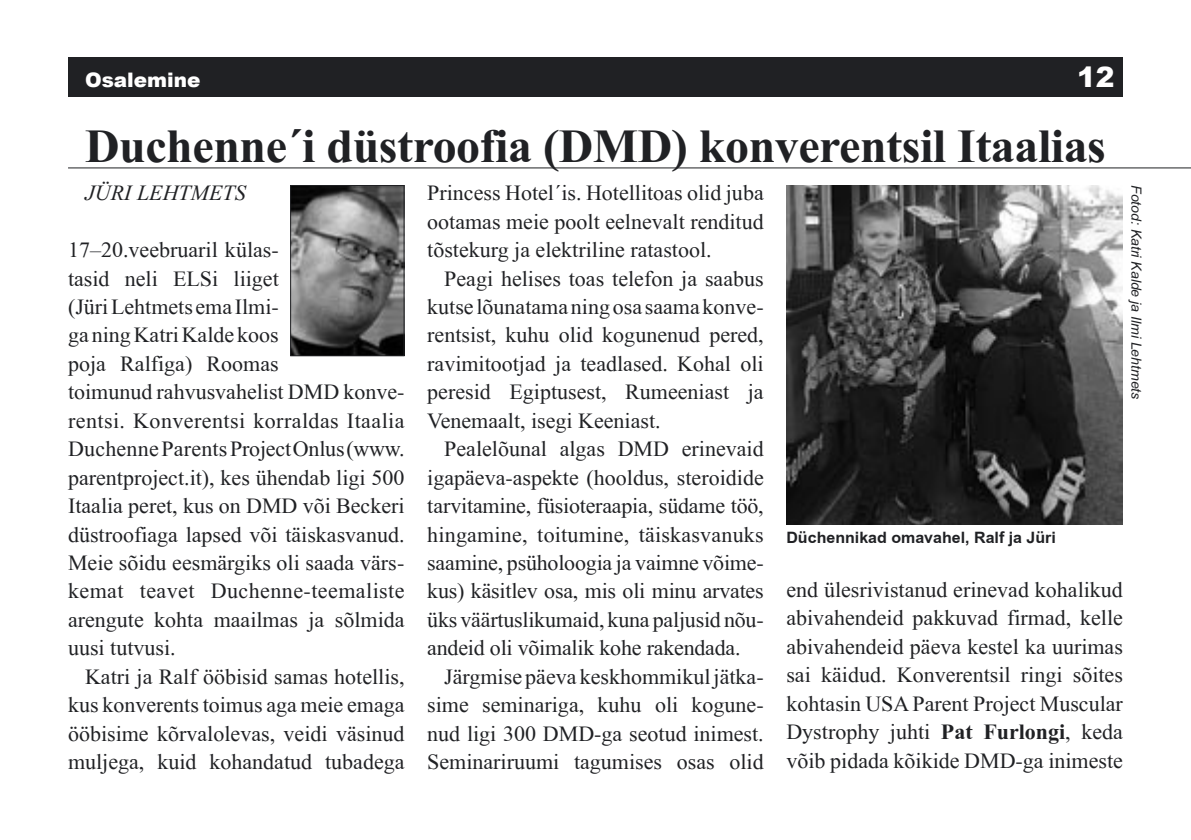
<style>
.page{position:relative;width:1191px;height:840px;background:#fff}
.page>*{position:absolute;margin:0;border:0;box-sizing:border-box;transform-origin:0 0}
.t1{font:700 48px "EE Times New Roman";letter-spacing:-.01em;color:#202124}
.t2{font:900 28px "Arial";color:#fff}
.t3{font:22px/28.4px "EE Times New Roman";color:#202124;text-align:justify}
.t4{font:italic 22px "EE Times New Roman";color:#202124}
.t5{font:900 20px "Arial";color:#fff}
.t6{font:700 16px "EE Arial";color:#202124}
.t7{font:italic 14px "EE Arial";color:#202124}
.s1{font-weight:700}
</style>
<div class="page">
<div style="left:68px;top:57px;width:1055px;height:39px;background:#202124"></div>
<hr style="left:68px;top:167px;width:1123px;height:1px;background:#202124">
<img style="left:292px;top:187px;width:110px;height:167px">
<div style="left:290px;top:185px;width:114px;height:171px;border:1px solid #202124"></div>
<img style="left:786px;top:185px;width:337px;height:339px">
<p class="t5" style="left:85px;top:65px;width:117px">Osalemine</p>
<p class="t2" style="left:1077px;top:56px;width:39px">12</p>
<h1 class="t1" style="left:85px;top:118px;width:1022px">Duchenne´i düstroofia (DMD) konverentsil Itaalias</h1>
<p class="t3" style="left:427px;top:179px;width:338px">Princess Hotel´is. Hotellitoas olid juba ootamas meie poolt eelnevalt renditud tõstekurg ja elektriline ratastool.</p>
<p class="t3" style="left:427px;top:264px;width:338px;text-indent:17px">Peagi helises toas telefon ja saabus kutse lõunatama ning osa saama konve&shy;rentsist, kuhu olid kogunenud pered, ravimitootjad ja teadlased. Kohal oli peresid Egiptusest, Rumeeniast ja Venemaalt, isegi Keeniast.</p>
<p class="t3" style="left:427px;top:434px;width:338px;text-indent:17px">Pealelõunal algas DMD erinevaid igapäeva-aspekte (hooldus, steroidide tarvitamine, füsioteraapia, südame töö, hingamine, toitumine, täiskasvanuks saamine, psüholoogia ja vaimne võime&shy;kus) käsitlev osa, mis oli minu arvates üks väärtuslikumaid, kuna paljusid nõu&shy;andeid oli võimalik kohe rakendada.</p>
<p class="t3" style="left:427px;top:661px;width:338px;text-indent:17px">Järgmise päeva keskhommikul jätka&shy;sime seminariga, kuhu oli kogune&shy;nud ligi 300 DMD-ga seotud inimest.<br>Seminariruumi tagumises osas olid</p>
<p class="t4" style="left:85px;top:181px;width:162px">JÜRI LEHTMETS</p>
<p class="t7" style="left:1144px;top:185px;width:215px;rotate:90deg">Fotod: Katri Kalde ja Ilmi Lehtmets</p>
<p class="t3" style="left:68px;top:235px;width:338px;text-align:left">17–20.veebruaril külas-<br>tasid neli ELSi liiget<br>(Jüri Lehtmets ema Ilmi-<br>ga ning Katri Kalde koos<br>poja Ralfiga) Roomas<br>toimunud rahvusvahelist DMD konve&shy;rentsi. Konverentsi korraldas Itaalia<br>Duchenne Parents Project Onlus (www. parentproject.it), kes ühendab ligi 500<br>Itaalia peret, kus on DMD või Beckeri düstroofiaga lapsed või täiskasvanud.<br>Meie sõidu eesmärgiks oli saada värs&shy;kemat teavet Duchenne-teemaliste arengute kohta maailmas ja sõlmida uusi tutvusi.</p>
<p class="t3" style="left:68px;top:661px;width:338px;text-indent:17px">Katri ja Ralf ööbisid samas hotellis, kus konverents toimus aga meie emaga ööbisime kõrvalolevas, veidi väsinud muljega, kuid kohandatud tubadega</p>
<p class="t6" style="left:786px;top:528px;width:271px">Düchennikad omavahel, Ralf ja Jüri</p>
<p class="t3" style="left:786px;top:575px;width:338px">end ülesrivistanud erinevad kohalikud abivahendeid pakkuvad firmad, kelle abivahendeid päeva kestel ka uurimas sai käidud. Konverentsil ringi sõites kohtasin USA Parent Project Muscular Dystrophy juhti <span class="s1">Pat Furlongi</span>, keda võib pidada kõikide DMD-ga inimeste</p>
</div>
